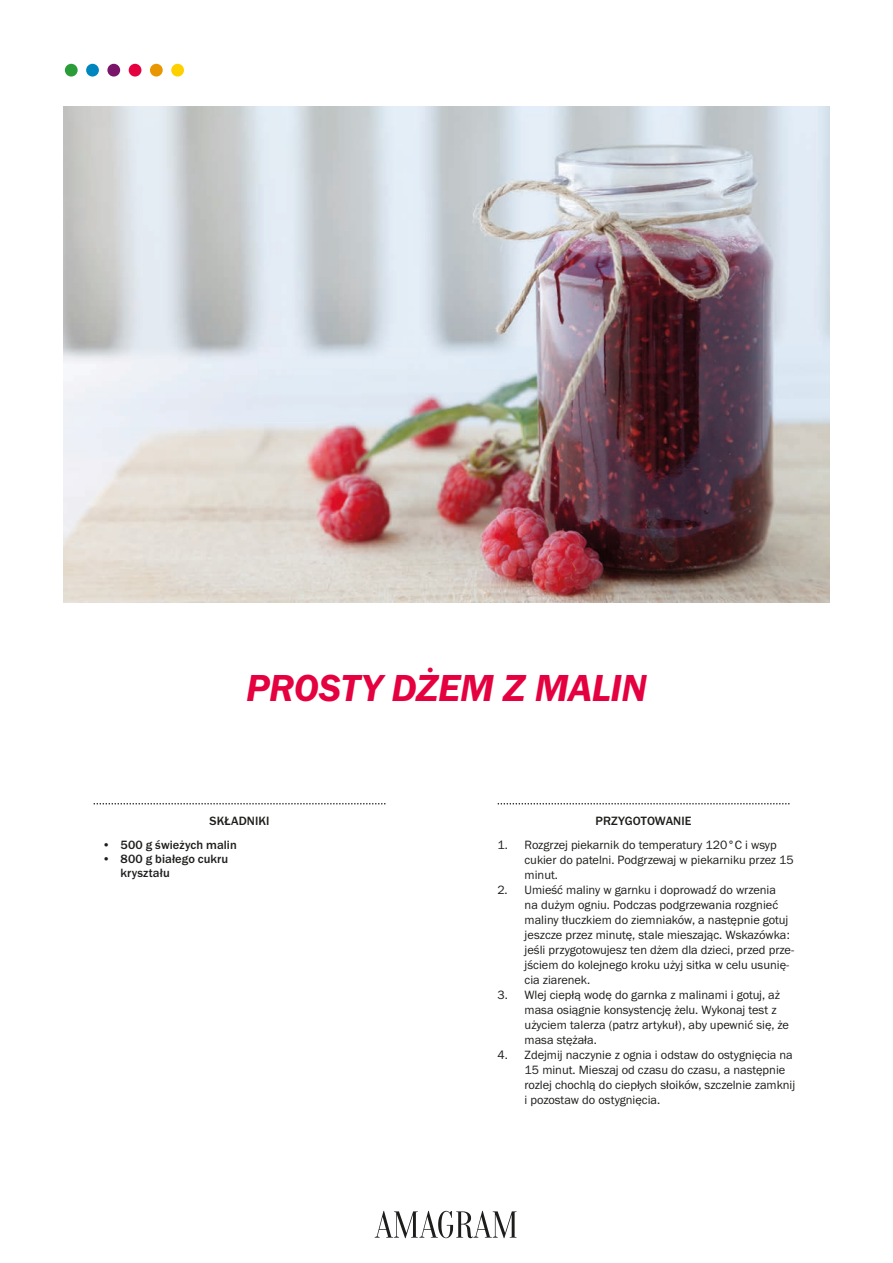
<style>
.page{position:relative;width:893px;height:1263px;background:#fff}
.page>*{position:absolute;margin:0;border:0;box-sizing:border-box;transform-origin:0 0}
.t1{font:39px "Franklin Gothic URW Dem Ita";letter-spacing:-.01em;color:#e50040}
.t2{font:12.45px/15px "Franklin Gothic URW Boo";color:#1d1d1b}
.t3{font:500 12.45px/14.2px "Franklin Gothic URW";letter-spacing:.01em;color:#1d1d1b}
.s1{font-family:"Franklin Gothic URW Boo";font-weight:400}
</style>
<div class="page">
<img style="left:64px;top:106px;width:765px;height:497px">
<svg style="left:498px;top:803px;width:292px;height:1px"></svg>
<svg style="left:94px;top:803px;width:292px;height:1px"></svg>
<div style="left:171px;top:64px;width:13px;height:13px;background:#ffd000;border-radius:50%"></div>
<div style="left:150px;top:64px;width:13px;height:13px;background:#e99700;border-radius:50%"></div>
<div style="left:129px;top:64px;width:12px;height:13px;background:#e50040;border-radius:50%"></div>
<div style="left:107px;top:64px;width:13px;height:13px;background:#7a156a;border-radius:50%"></div>
<div style="left:86px;top:64px;width:13px;height:13px;background:#0086be;border-radius:50%"></div>
<div style="left:65px;top:64px;width:13px;height:13px;background:#2a9c38;border-radius:50%"></div>
<svg style="left:375px;top:1211px;width:142px;height:27px"></svg>
<h1 class="t1" style="left:246px;top:662px;width:402px">PROSTY DŻEM Z MALIN</h1>
<p class="t3" style="left:209px;top:813px;width:62px">SKŁADNIKI</p>
<p class="t3" style="left:102px;top:837px;width:136px"><span class="s1">•</span> 500 g świeżych malin</p>
<p class="t3" style="left:121px;top:851px;width:109px;text-indent:-19px"><span class="s1">•</span> 800 g białego cukru kryształu</p>
<p class="t3" style="left:596px;top:813px;width:98px">PRZYGOTOWANIE</p>
<p class="t2" style="left:525px;top:837px;width:271px;text-indent:-27px">1. Rozgrzej piekarnik do temperatury 120°C i wsyp cukier do patelni. Podgrzewaj w piekarniku przez 15 minut.</p>
<p class="t2" style="left:525px;top:882px;width:271px;text-indent:-27px">2. Umieść maliny w garnku i doprowadź do wrzenia<br>na dużym ogniu. Podczas podgrzewania rozgnieć maliny tłuczkiem do ziemniaków, a następnie gotuj jeszcze przez minutę, stale mieszając. Wskazówka: jeśli przygotowujesz ten dżem dla dzieci, przed prze&shy;jściem do kolejnego kroku użyj sitka w celu usunię&shy;cia ziarenek.</p>
<p class="t2" style="left:525px;top:987px;width:266px;text-indent:-27px">3. Wlej ciepłą wodę do garnka z malinami i gotuj, aż masa osiągnie konsystencję żelu. Wykonaj test z użyciem talerza (patrz artykuł), aby upewnić się, że masa stężała.</p>
<p class="t2" style="left:525px;top:1047px;width:272px;text-indent:-27px">4. Zdejmij naczynie z ognia i odstaw do ostygnięcia na 15 minut. Mieszaj od czasu do czasu, a następnie rozlej chochlą do ciepłych słoików, szczelnie zamknij i pozostaw do ostygnięcia.</p>
</div>
